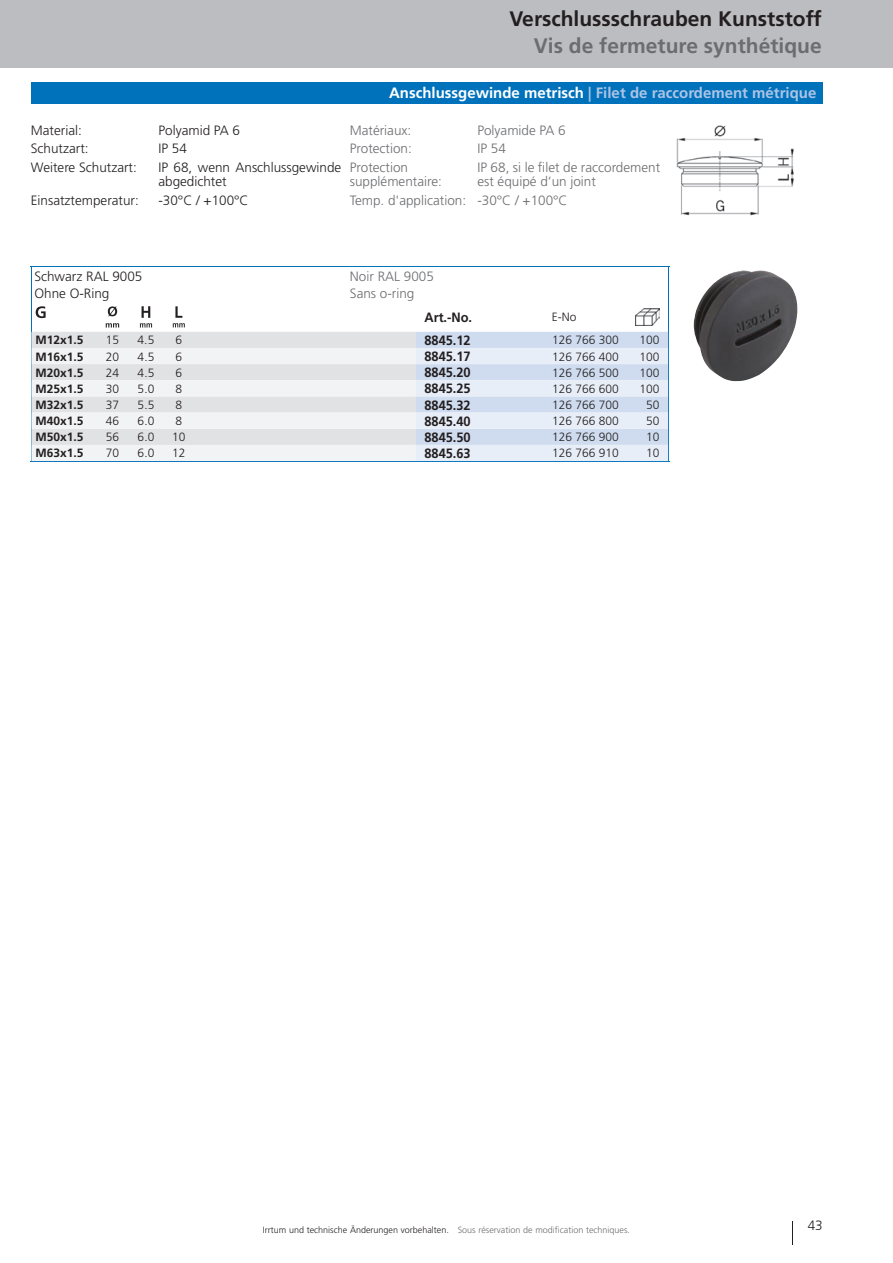
<style>
.page{position:relative;width:893px;height:1263px;background:#fff}
.page>*{position:absolute;margin:0;border:0;box-sizing:border-box;transform-origin:0 0}
.t1{font:700 21px "Frutiger LT Std";color:#231f20}
.t2{font:700 21px "Frutiger LT Std";color:#6c6d70}
.t3{font:700 15px "Frutiger LT Std";color:#adc4e5}
.t4{font:300 13.5px/14.2px "Frutiger LT Std";color:#6c6d70}
.t5{font:300 13.5px/14.2px "Frutiger LT Std";color:#231f20}
.t6{font:700 13.5px "Frutiger LT Std";color:#231f20;scale:.95 1}
.t7{font:300 12px "Frutiger LT Std";color:#231f20}
.t8{font:700 12px "Frutiger LT Std";color:#231f20}
.t9{font:300 9px "Frutiger LT Std";color:#231f20}
.t10{font:300 9px "Frutiger LT Std";color:#6c6d70}
.s1{color:#fff}
</style>
<div class="page">
<div style="left:31px;top:82px;width:792px;height:21px;background:#0072bc"></div>
<img style="left:676px;top:125px;width:118px;height:91px">
<hr style="left:31px;top:266px;width:319px;height:1px;background:#0072bc">
<hr style="left:31px;top:267px;width:1px;height:35px;background:#0072bc">
<hr style="left:350px;top:266px;width:319px;height:1px;background:#0072bc">
<hr style="left:668px;top:267px;width:1px;height:35px;background:#0072bc">
<hr style="left:31px;top:302px;width:1px;height:159px;background:#0072bc">
<hr style="left:668px;top:302px;width:1px;height:159px;background:#0072bc">
<hr style="left:31px;top:461px;width:319px;height:1px;background:#0072bc">
<hr style="left:350px;top:461px;width:319px;height:1px;background:#0072bc">
<svg style="left:31px;top:306px;width:637px;height:155px"></svg>
<img style="left:636px;top:308px;width:24px;height:17px">
<img style="left:694px;top:270px;width:103px;height:111px">
<svg style="left:792px;top:1221px;width:1px;height:24px"></svg>
<div style="left:0;top:0;width:893px;height:68px;background:#bcbdc0"></div>
<h1 class="t1" style="left:509px;top:6px;width:314px">Verschlussschrauben Kunststoff</h1>
<h1 class="t2" style="left:534px;top:34px;width:290px">Vis de fermeture synthétique</h1>
<p class="t3" style="left:389px;top:84px;width:429px"><span class="s1">Anschlussgewinde metrisch</span> | Filet de raccordement métrique</p>
<p class="t5" style="left:31px;top:123px;width:52px">Material:</p>
<p class="t5" style="left:158px;top:123px;width:83px">Polyamid PA 6</p>
<p class="t4" style="left:350px;top:123px;width:63px">Matériaux:</p>
<p class="t4" style="left:477px;top:123px;width:90px">Polyamide PA 6</p>
<p class="t5" style="left:31px;top:142px;width:59px">Schutzart:</p>
<p class="t5" style="left:158px;top:142px;width:30px">IP 54</p>
<p class="t4" style="left:350px;top:142px;width:64px">Protection:</p>
<p class="t4" style="left:477px;top:142px;width:30px">IP 54</p>
<p class="t5" style="left:31px;top:160px;width:107px">Weitere Schutzart:</p>
<p class="t5" style="left:158px;top:160px;width:184px">IP 68, wenn Anschlussgewinde abgedichtet</p>
<p class="t4" style="left:350px;top:160px;width:94px">Protection supplémentaire:</p>
<p class="t4" style="left:477px;top:160px;width:184px">IP 68, si le filet de raccordement est équipé d‘un joint</p>
<p class="t5" style="left:31px;top:193px;width:109px">Einsatztemperatur:</p>
<p class="t5" style="left:158px;top:193px;width:92px">-30°C / +100°C</p>
<p class="t4" style="left:350px;top:193px;width:219px">Temp. d'application: -30°C / +100°C</p>
<p class="t5" style="left:34px;top:269px;width:110px;line-height:16.5px">Schwarz RAL 9005<br>Ohne O-Ring</p>
<p class="t4" style="left:350px;top:269px;width:86px;line-height:16.5px">Noir RAL 9005<br>Sans o-ring</p>
<p class="t6" style="left:424px;top:309px;width:52px">Art.-No.</p>
<p class="t7" style="left:552px;top:310px;width:26px">E-No</p>
<p class="t8" style="left:36px;top:333px;width:50px">M12x1.5</p>
<p class="t7" style="left:106px;top:333px;width:15px">15</p>
<p class="t7" style="left:138px;top:333px;width:18px">4.5</p>
<p class="t7" style="left:175px;top:333px;width:8px">6</p>
<p class="t6" style="left:424px;top:332px;width:50px">8845.12</p>
<p class="t7" style="left:552px;top:333px;width:68px">126 766 300</p>
<p class="t7" style="left:640px;top:333px;width:22px">100</p>
<p class="t8" style="left:36px;top:349px;width:50px">M16x1.5</p>
<p class="t7" style="left:106px;top:350px;width:15px">20</p>
<p class="t7" style="left:138px;top:350px;width:18px">4.5</p>
<p class="t7" style="left:175px;top:350px;width:8px">6</p>
<p class="t6" style="left:424px;top:348px;width:50px">8845.17</p>
<p class="t7" style="left:552px;top:350px;width:68px">126 766 400</p>
<p class="t7" style="left:640px;top:350px;width:22px">100</p>
<p class="t8" style="left:36px;top:365px;width:50px">M20x1.5</p>
<p class="t7" style="left:106px;top:366px;width:15px">24</p>
<p class="t7" style="left:138px;top:366px;width:18px">4.5</p>
<p class="t7" style="left:175px;top:366px;width:8px">6</p>
<p class="t6" style="left:424px;top:365px;width:50px">8845.20</p>
<p class="t7" style="left:552px;top:366px;width:68px">126 766 500</p>
<p class="t7" style="left:640px;top:366px;width:22px">100</p>
<p class="t8" style="left:36px;top:382px;width:50px">M25x1.5</p>
<p class="t7" style="left:106px;top:382px;width:15px">30</p>
<p class="t7" style="left:138px;top:382px;width:18px">5.0</p>
<p class="t7" style="left:175px;top:382px;width:8px">8</p>
<p class="t6" style="left:424px;top:381px;width:50px">8845.25</p>
<p class="t7" style="left:552px;top:382px;width:68px">126 766 600</p>
<p class="t7" style="left:640px;top:382px;width:22px">100</p>
<p class="t8" style="left:36px;top:398px;width:50px">M32x1.5</p>
<p class="t7" style="left:106px;top:398px;width:15px">37</p>
<p class="t7" style="left:138px;top:398px;width:18px">5.5</p>
<p class="t7" style="left:175px;top:398px;width:8px">8</p>
<p class="t6" style="left:424px;top:397px;width:50px">8845.32</p>
<p class="t7" style="left:552px;top:398px;width:68px">126 766 700</p>
<p class="t7" style="left:646px;top:398px;width:15px">50</p>
<p class="t8" style="left:36px;top:414px;width:50px">M40x1.5</p>
<p class="t7" style="left:106px;top:414px;width:15px">46</p>
<p class="t7" style="left:138px;top:414px;width:18px">6.0</p>
<p class="t7" style="left:175px;top:414px;width:8px">8</p>
<p class="t6" style="left:424px;top:413px;width:50px">8845.40</p>
<p class="t7" style="left:552px;top:414px;width:68px">126 766 800</p>
<p class="t7" style="left:646px;top:414px;width:15px">50</p>
<p class="t8" style="left:36px;top:430px;width:50px">M50x1.5</p>
<p class="t7" style="left:106px;top:430px;width:15px">56</p>
<p class="t7" style="left:138px;top:430px;width:18px">6.0</p>
<p class="t7" style="left:172px;top:430px;width:15px">10</p>
<p class="t6" style="left:424px;top:429px;width:50px">8845.50</p>
<p class="t7" style="left:552px;top:430px;width:68px">126 766 900</p>
<p class="t7" style="left:646px;top:430px;width:15px">10</p>
<p class="t8" style="left:36px;top:446px;width:50px">M63x1.5</p>
<p class="t7" style="left:106px;top:446px;width:15px">70</p>
<p class="t7" style="left:138px;top:446px;width:18px">6.0</p>
<p class="t7" style="left:172px;top:446px;width:15px">12</p>
<p class="t6" style="left:424px;top:445px;width:50px">8845.63</p>
<p class="t7" style="left:552px;top:446px;width:68px">126 766 910</p>
<p class="t7" style="left:646px;top:446px;width:15px">10</p>
<p class="t9" style="left:263px;top:1224px;width:188px">Irrtum und technische Änderungen vorbehalten.</p>
<p class="t10" style="left:458px;top:1224px;width:174px">Sous réservation de modification techniques.</p>
<p class="t5" style="left:808px;top:1219px;width:17px">43</p>
</div>
